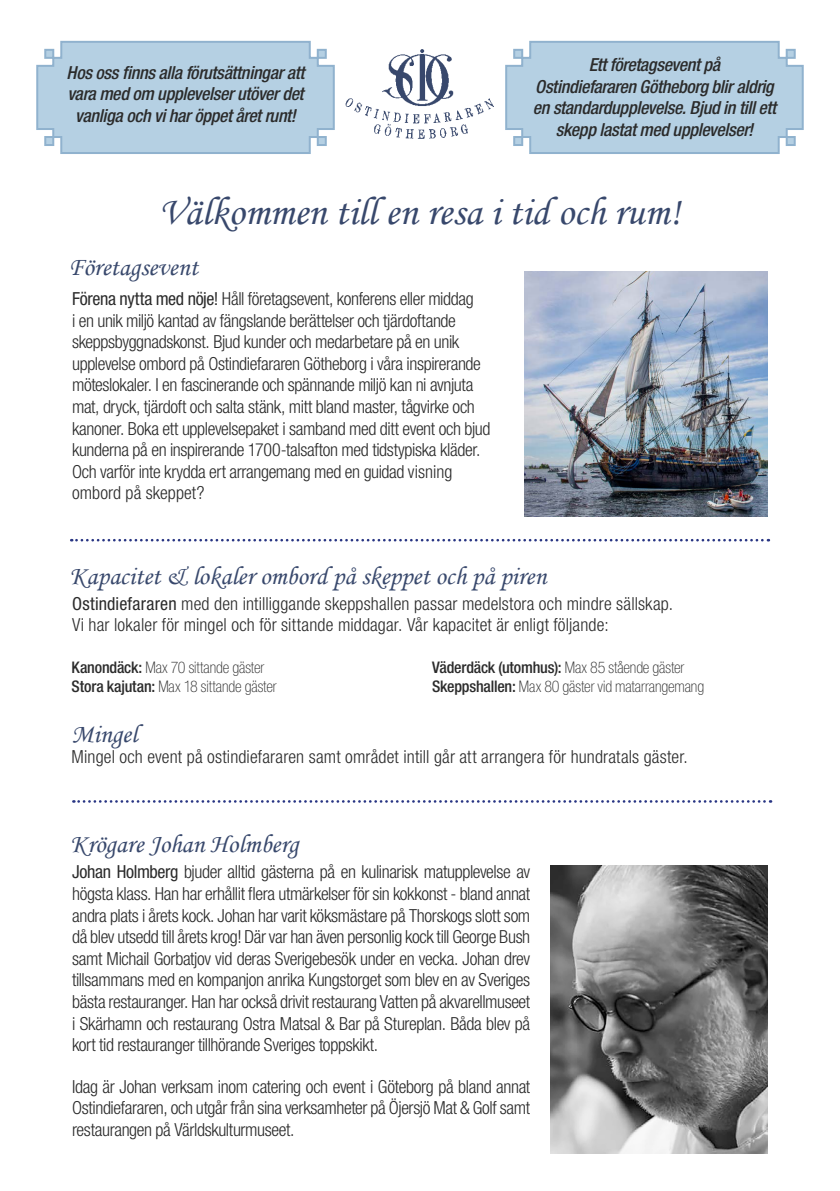
<style>
.page{position:relative;width:840px;height:1191px;background:#fff}
.page>*{position:absolute;margin:0;border:0;box-sizing:border-box;transform-origin:0 0}
.t1{font:40px "Monotype Corsiva";color:#38486c}
.t2{font:26px "Monotype Corsiva";color:#38486c}
.t3{font:300 condensed 18px/21.6px "Helvetica Neue LT Std";letter-spacing:-.02em;color:#2b2b2b;text-align:justify}
.t4{font:300 condensed 18px/21.6px "Helvetica Neue LT Std";letter-spacing:.01em;color:#2b2b2b}
.t5{font:italic 500 condensed 18px/21.6px "Helvetica Neue LT Std";letter-spacing:-.02em;color:#2b2b2b;text-align:center}
.t6{font:100 condensed 16px "Helvetica Neue LT Std";letter-spacing:-.005em;color:#2b2b2b}
.t7{font:500 condensed 16px "Helvetica Neue LT Std";letter-spacing:-.015em;color:#2b2b2b}
.s1{font-weight:400}
.s2{font-weight:500}
.s3{font-weight:100}
</style>
<div class="page">
<img style="left:524px;top:272px;width:243px;height:244px">
<img style="left:550px;top:865px;width:217px;height:288px">
<svg style="left:505px;top:40px;width:299px;height:114px;background:#b7d1e3"></svg>
<svg style="left:36px;top:40px;width:298px;height:114px;background:#b7d1e3"></svg>
<img style="left:334px;top:49px;width:160px;height:90px">
<svg style="left:71px;top:539px;width:697px;height:2px"></svg>
<svg style="left:73px;top:800px;width:697px;height:2px"></svg>
<p class="t5" style="left:67px;top:62px;width:239px">Hos oss finns alla förutsättningar att vara med om upplevelser utöver det vanliga och vi har öppet året runt!</p>
<p class="t5" style="left:532px;top:54px;width:244px">Ett företagsevent på<br>Ostindiefararen Götheborg blir aldrig en standardupplevelse. Bjud in till ett skepp lastat med upplevelser!</p>
<h1 class="t1" style="left:159px;top:188px;width:522px">Välkommen till en resa i tid och rum!</h1>
<h2 class="t2" style="left:68px;top:251px;width:131px">Företagsevent</h2>
<p class="t3" style="left:72px;top:288px;width:419px;text-align:left"><span class="s1">Förena nytta med nöje!</span> Håll företagsevent, konferens eller middag<br>i en unik miljö kantad av fängslande berättelser och tjärdoftande skeppsbyggnadskonst. Bjud kunder och medarbetare på en unik upplevelse ombord på Ostindiefararen Götheborg i våra inspirerande möteslokaler. I en fascinerande och spännande miljö kan ni avnjuta mat, dryck, tjärdoft och salta stänk, mitt bland master, tågvirke och kanoner. Boka ett upplevelsepaket i samband med ditt event och bjud kunderna på en inspirerande 1700-talsafton med tidstypiska kläder.<br>Och varför inte krydda ert arrangemang med en guidad visning ombord på skeppet?</p>
<h2 class="t2" style="left:69px;top:560px;width:478px">Kapacitet &amp; lokaler ombord på skeppet och på piren</h2>
<p class="t4" style="left:72px;top:592px;width:602px"><span class="s1">Ostindiefararen</span> med den intilliggande skeppshallen passar medelstora och mindre sällskap.<br>Vi har lokaler för mingel och för sittande middagar. Vår kapacitet är enligt följande:</p>
<p class="t6" style="left:72px;top:658px;width:194px"><span class="s2">Kanondäck:</span> Max 70 sittande gäster</p>
<p class="t7" style="left:432px;top:657px;width:254px">Väderdäck (utomhus): <span class="s3">Max 85 stående gäster</span></p>
<p class="t6" style="left:72px;top:677px;width:206px"><span class="s2">Stora kajutan:</span> Max 18 sittande gäster</p>
<p class="t6" style="left:432px;top:677px;width:273px"><span class="s2">Skeppshallen:</span> Max 80 gäster vid matarrangemang</p>
<h2 class="t2" style="left:72px;top:718px;width:67px">Mingel</h2>
<p class="t4" style="left:72px;top:746px;width:617px">Mingel och event på ostindiefararen samt området intill går att arrangera för hundratals gäster.</p>
<h2 class="t2" style="left:70px;top:828px;width:230px">Krögare Johan Holmberg</h2>
<p class="t3" style="left:72px;top:861px;width:459px"><span class="s1">Johan Holmberg</span> bjuder alltid gästerna på en kulinarisk matupplevelse av högsta klass. Han har erhållit flera utmärkelser för sin kokkonst - bland annat andra plats i årets kock. Johan har varit köksmästare på Thorskogs slott som då blev utsedd till årets krog! Där var han även personlig kock till George Bush samt Michail Gorbatjov vid deras Sverigebesök under en vecka. Johan drev tillsammans med en kompanjon anrika Kungstorget som blev en av Sveriges bästa restauranger. Han har också drivit restaurang Vatten på akvarellmuseet i Skärhamn och restaurang Ostra Matsal &amp; Bar på Stureplan. Båda blev på kort tid restauranger tillhörande Sveriges toppskikt.</p>
<p class="t3" style="left:72px;top:1075px;width:459px">Idag är Johan verksam inom catering och event i Göteborg på bland annat Ostindiefararen, och utgår från sina verksamheter på Öjersjö Mat &amp; Golf samt restaurangen på Världskulturmuseet.</p>
</div>
